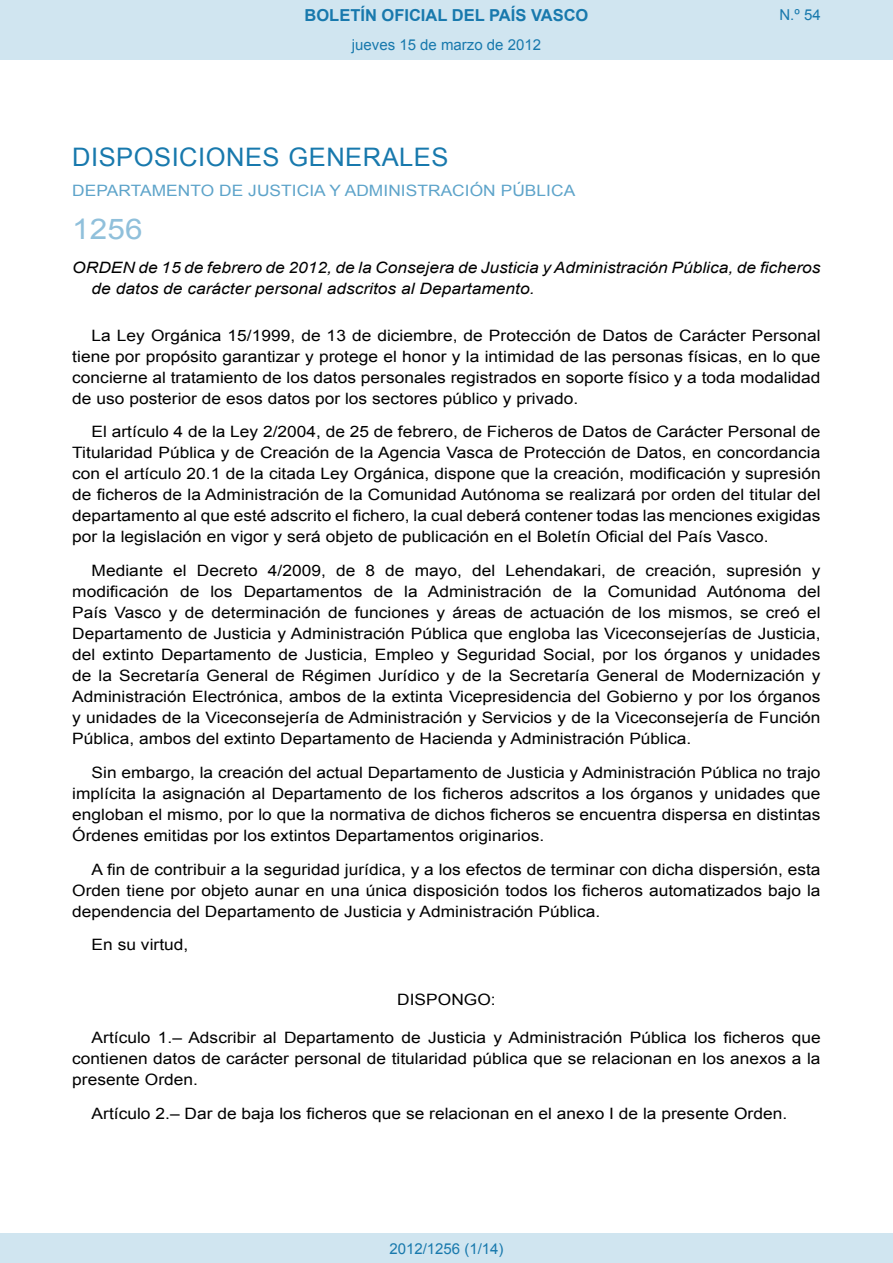
<style>
.page{position:relative;width:893px;height:1263px;background:#fff}
.page>*{position:absolute;margin:0;border:0;box-sizing:border-box;transform-origin:0 0}
.BOPVOrden{font:28.5px "Arial";color:#90c0db;scale:1.11 1}
.BOPVSeccion{font:25.5px "Arial";letter-spacing:.02em;color:#1879ad}
.t1{font:700 16.5px "Arial";color:#1879ad}
.BOPVDetalle{font:15.6px/21px "Arial";color:#000;text-align:justify;scale:1.11 1}
.BOPVTitulo{font:italic 15.6px/21px "Arial";color:#000;scale:1.11 1}
.BOPVOrganismo{font:15.6px "Arial";letter-spacing:.005em;color:#5ea4ca;scale:1.11 1}
.BOPVClave{font:15.6px "Arial";color:#000;scale:1.11 1}
.Paginacion_Centro{font:15px "Arial";color:#1879ad}
</style>
<div class="page">
<div style="left:0;top:0;width:893px;height:60px;background:#d0e5f0"></div>
<div style="left:0;top:1233px;width:893px;height:30px;background:#d0e5f0"></div>
<p class="t1" style="left:305px;top:4px;width:285px">BOLETÍN OFICIAL DEL PAÍS VASCO</p>
<p class="Paginacion_Centro" style="left:352px;top:35px;width:191px">jueves 15 de marzo de 2012</p>
<p class="Paginacion_Centro" style="left:779px;top:5px;width:43px">N.º 54</p>
<p class="BOPVSeccion" style="left:72px;top:141px;width:378px">DISPOSICIONES GENERALES</p>
<p class="BOPVOrganismo" style="left:72px;top:181px;width:455px">DEPARTAMENTO DE JUSTICIA Y ADMINISTRACIÓN PÚBLICA</p>
<p class="BOPVOrden" style="left:72px;top:211px;width:65px">1256</p>
<p class="BOPVTitulo" style="left:92px;top:257px;width:658px;text-indent:-19px">ORDEN de 15 de febrero de 2012, de la Consejera de Justicia y Administración Pública, de ficheros de datos de carácter personal adscritos al Departamento.</p>
<p class="BOPVDetalle" style="left:72px;top:325px;width:676px;text-indent:19px">La Ley Orgánica 15/1999, de 13 de diciembre, de Protección de Datos de Carácter Personal tiene por propósito garantizar y protege el honor y la intimidad de las personas físicas, en lo que concierne al tratamiento de los datos personales registrados en soporte físico y a toda modalidad de uso posterior de esos datos por los sectores público y privado.</p>
<p class="BOPVDetalle" style="left:72px;top:421px;width:676px;text-indent:19px">El artículo 4 de la Ley 2/2004, de 25 de febrero, de Ficheros de Datos de Carácter Personal de Titularidad Pública y de Creación de la Agencia Vasca de Protección de Datos, en concordancia con el artículo 20.1 de la citada Ley Orgánica, dispone que la creación, modificación y supresión de ficheros de la Administración de la Comunidad Autónoma se realizará por orden del titular del departamento al que esté adscrito el fichero, la cual deberá contener todas las menciones exigidas por la legislación en vigor y será objeto de publicación en el Boletín Oficial del País Vasco.</p>
<p class="BOPVDetalle" style="left:72px;top:560px;width:676px;text-indent:19px">Mediante el Decreto 4/2009, de 8 de mayo, del Lehendakari, de creación, supresión y modificación de los Departamentos de la Administración de la Comunidad Autónoma del País Vasco y de determinación de funciones y áreas de actuación de los mismos, se creó el Departamento de Justicia y Administración Pública que engloba las Viceconsejerías de Justicia, del extinto Departamento de Justicia, Empleo y Seguridad Social, por los órganos y unidades de la Secretaría General de Régimen Jurídico y de la Secretaría General de Modernización y Administración Electrónica, ambos de la extinta Vicepresidencia del Gobierno y por los órganos y unidades de la Viceconsejería de Administración y Servicios y de la Viceconsejería de Función Pública, ambos del extinto Departamento de Hacienda y Administración Pública.</p>
<p class="BOPVDetalle" style="left:72px;top:762px;width:676px;text-indent:19px">Sin embargo, la creación del actual Departamento de Justicia y Administración Pública no trajo implícita la asignación al Departamento de los ficheros adscritos a los órganos y unidades que engloban el mismo, por lo que la normativa de dichos ficheros se encuentra dispersa en distintas Órdenes emitidas por los extintos Departamentos originarios.</p>
<p class="BOPVDetalle" style="left:72px;top:859px;width:676px;text-indent:19px">A fin de contribuir a la seguridad jurídica, y a los efectos de terminar con dicha dispersión, esta Orden tiene por objeto aunar en una única disposición todos los ficheros automatizados bajo la dependencia del Departamento de Justicia y Administración Pública.</p>
<p class="BOPVDetalle" style="left:92px;top:934px;width:89px">En su virtud,</p>
<p class="BOPVClave" style="left:397px;top:990px;width:90px">DISPONGO:</p>
<p class="BOPVDetalle" style="left:72px;top:1027px;width:676px;text-indent:19px">Artículo 1.– Adscribir al Departamento de Justicia y Administración Pública los ficheros que contienen datos de carácter personal de titularidad pública que se relacionan en los anexos a la presente Orden.</p>
<p class="BOPVDetalle" style="left:92px;top:1103px;width:628px">Artículo 2.– Dar de baja los ficheros que se relacionan en el anexo I de la presente Orden.</p>
<p class="Paginacion_Centro" style="left:389px;top:1238px;width:116px">2012/1256 (1/14)</p>
</div>
